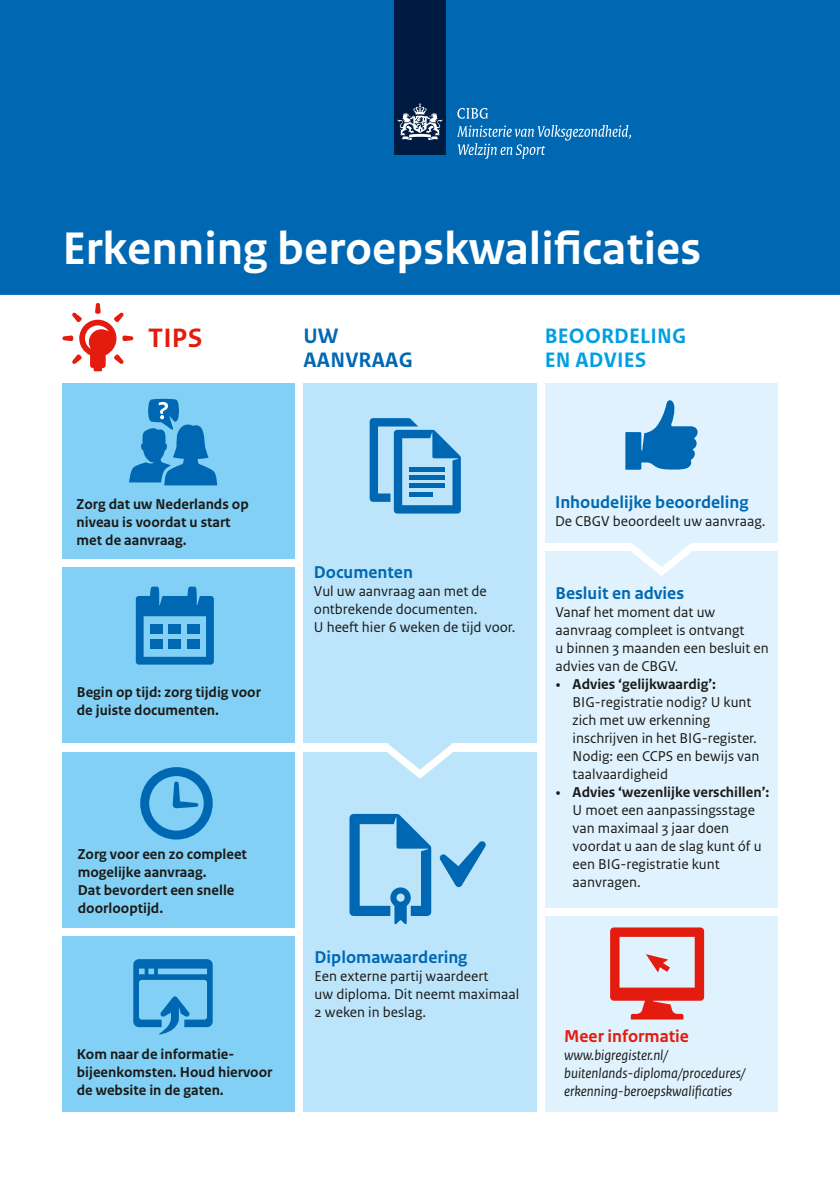
<style>
.page{position:relative;width:840px;height:1191px;background:#fff}
.page>*{position:absolute;margin:0;border:0;box-sizing:border-box;transform-origin:0 0}
.t1{font:700 48px "Rijksoverheid Sans Text";color:#fff}
.t2{font:700 28px "Rijksoverheid Sans Text";color:#e41c0f}
.t3{font:700 22px/24px "Rijksoverheid Sans Text";letter-spacing:.01em;color:#009ee3}
.t4{font:700 22px/24px "Rijksoverheid Sans Text";letter-spacing:.01em;color:#0068b3}
.t5{font:700 18px "Rijksoverheid Sans Text";color:#0068b3}
.t6{font:700 18px "Rijksoverheid Sans Text";color:#e41c0f}
.t7{font:15px/18px "Rijksoverheid Sans Text";color:#1a1a18}
.t8{font:700 15px/18px "Rijksoverheid Sans Text";color:#1a1a18}
.t9{font:italic 15px/18px "Rijksoverheid Sans Text";color:#1a1a18}
.s1{font-family:"Rijksoverheid Serif"}
.s2{font-weight:700}
</style>
<div class="page">
<div style="left:0;top:0;width:839px;height:295px;background:#0068b3"></div>
<div style="left:544px;top:916px;width:233px;height:195px;background:#dff2fd"></div>
<div style="left:544px;top:551px;width:233px;height:357px;background:#dff2fd"></div>
<div style="left:62px;top:567px;width:233px;height:176px;background:#82d0f5"></div>
<div style="left:303px;top:751px;width:233px;height:360px;background:#bce4fa"></div>
<svg style="left:357px;top:743px;width:126px;height:36px"></svg>
<svg style="left:631px;top:543px;width:61px;height:33px"></svg>
<div style="left:62px;top:383px;width:233px;height:176px;background:#82d0f5"></div>
<div style="left:303px;top:383px;width:233px;height:360px;background:#bce4fa"></div>
<div style="left:544px;top:383px;width:233px;height:160px;background:#dff2fd"></div>
<svg style="left:369px;top:418px;width:91px;height:95px"></svg>
<hr style="left:409px;top:492px;width:23px;height:4px;background:#0068b3">
<hr style="left:409px;top:484px;width:35px;height:4px;background:#0068b3">
<hr style="left:409px;top:475px;width:35px;height:4px;background:#0068b3">
<hr style="left:409px;top:467px;width:35px;height:4px;background:#0068b3">
<svg style="left:62px;top:303px;width:71px;height:68px"></svg>
<svg style="left:349px;top:814px;width:82px;height:110px"></svg>
<svg style="left:610px;top:927px;width:93px;height:92px"></svg>
<svg style="left:625px;top:400px;width:72px;height:70px"></svg>
<div style="left:62px;top:935px;width:233px;height:176px;background:#82d0f5"></div>
<div style="left:62px;top:751px;width:233px;height:176px;background:#82d0f5"></div>
<svg style="left:133px;top:959px;width:79px;height:75px"></svg>
<svg style="left:140px;top:767px;width:72px;height:72px"></svg>
<svg style="left:136px;top:586px;width:78px;height:78px"></svg>
<div style="left:150px;top:624px;width:12px;height:9px;background:#0068b3"></div>
<div style="left:168px;top:624px;width:13px;height:9px;background:#0068b3"></div>
<div style="left:187px;top:624px;width:13px;height:9px;background:#0068b3"></div>
<div style="left:150px;top:639px;width:12px;height:10px;background:#0068b3"></div>
<div style="left:168px;top:639px;width:13px;height:10px;background:#0068b3"></div>
<div style="left:187px;top:639px;width:13px;height:10px;background:#0068b3"></div>
<svg style="left:439px;top:841px;width:47px;height:46px"></svg>
<div style="left:394px;top:0;width:51px;height:155px;background:#001b41"></div>
<svg style="left:397px;top:103px;width:45px;height:37px"></svg>
<svg style="left:457px;top:108px;width:31px;height:11px"></svg>
<svg style="left:457px;top:125px;width:173px;height:34px;background:#257ebe"></svg>
<svg style="left:129px;top:399px;width:88px;height:86px"></svg>
<h1 class="t1" style="left:62px;top:221px;width:639px">Erkenning beroepskwalificaties</h1>
<h2 class="t2" style="left:148px;top:322px;width:56px">TIPS</h2>
<h3 class="t4" style="left:303px;top:324px;width:111px">UW<br>AANVRAAG</h3>
<h3 class="t3" style="left:544px;top:324px;width:143px">BEOORDELING<br>EN ADVIES</h3>
<p class="t8" style="left:77px;top:495px;width:173px">Zorg dat uw Nederlands op niveau is voordat u start met de aanvraag.</p>
<p class="t8" style="left:77px;top:684px;width:185px">Begin op tijd: zorg tijdig voor de juiste documenten.</p>
<p class="t8" style="left:78px;top:845px;width:170px">Zorg voor een zo compleet mogelijke aanvraag.<br>Dat bevordert een snelle doorlooptijd.</p>
<p class="t8" style="left:77px;top:1045px;width:197px">Kom naar de informatie&shy;bijeenkomsten. Houd hiervoor de website in de gaten.</p>
<p class="t5" style="left:314px;top:562px;width:101px">Documenten</p>
<p class="t7" style="left:314px;top:582px;width:203px">Vul uw aanvraag aan met de ontbrekende documenten.<br>U heeft hier 6 weken de tijd voor.</p>
<p class="t5" style="left:314px;top:946px;width:154px">Diplomawaardering</p>
<p class="t7" style="left:314px;top:967px;width:206px">Een externe partij waardeert<br>uw diploma. Dit neemt maximaal<br>2 weken in beslag.</p>
<p class="t5" style="left:554px;top:492px;width:195px">Inhoudelijke beoordeling</p>
<p class="t7" style="left:554px;top:512px;width:212px">De CBGV beoordeelt uw aanvraag.</p>
<p class="t5" style="left:555px;top:582px;width:130px">Besluit en advies</p>
<p class="t7" style="left:555px;top:603px;width:214px">Vanaf het moment dat uw aanvraag compleet is ontvangt<br>u binnen 3 maanden een besluit en advies van de CBGV.</p>
<p class="t7" style="left:572px;top:675px;width:188px;text-indent:-17px"><span class="s1">•</span> <span class="s2">Advies ‘gelijkwaardig’:<br></span>BIG-registratie nodig? U kunt zich met uw erkenning inschrijven in het BIG-register.<br>Nodig: een CCPS en bewijs van taalvaardigheid</p>
<p class="t7" style="left:572px;top:783px;width:198px;text-indent:-17px"><span class="s1">•</span> <span class="s2">Advies ‘wezenlijke verschillen’:<br></span>U moet een aanpassingsstage van maximaal 3 jaar doen voordat u aan de slag kunt óf u een BIG-registratie kunt aanvragen.</p>
<p class="t6" style="left:564px;top:1025px;width:126px">Meer informatie</p>
<p class="t9" style="left:564px;top:1046px;width:182px">www.bigregister.nl/ buitenlands-diploma/procedures/ erkenning-beroepskwalificaties</p>
</div>
